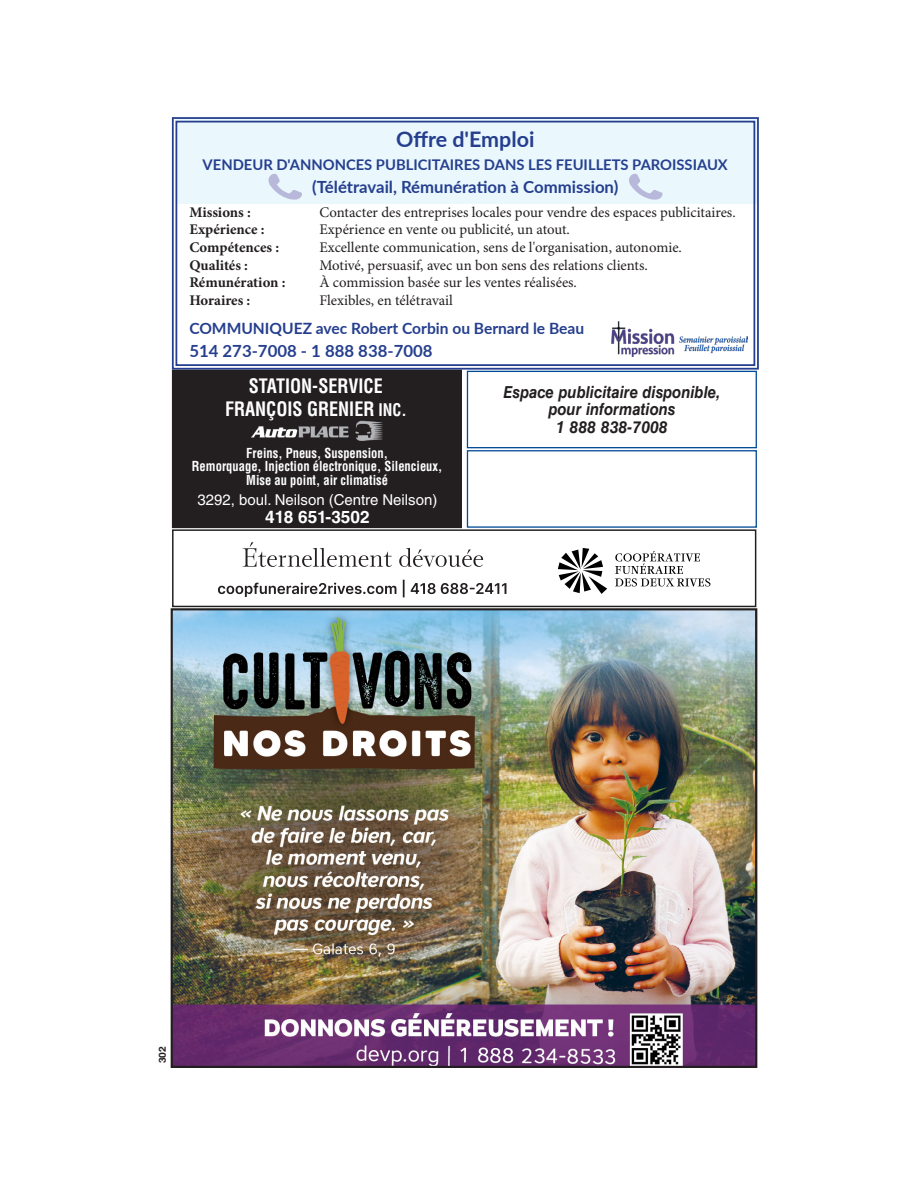
<style>
.page{position:relative;width:918px;height:1188px;background:#fff}
.page>*{position:absolute;margin:0;border:0;box-sizing:border-box;transform-origin:0 0}
.t1{font:700 21.45px "Lato";color:#253f8e}
.t2{font:700 condensed 19.5px/23.1px "Helvetica LT Std";color:#fff;text-align:center;scale:.93 1}
.t3{font:700 17.25px "Helvetica LT Std";color:#fff}
.t4{font:700 16.8px "Lato";color:#253f8e}
.t5{font:italic 700 16.5px/16.5px "Helvetica LT Std";color:#231f20;text-align:center;scale:.9 1}
.t6{font:italic 700 16.5px "Helvetica LT Std";color:#231f20;scale:.96 1}
.t7{font:700 15.6px "Lato";color:#253f8e}
.t8{font:15px "Helvetica LT Std";color:#fff}
.t9{font:14.7px "Minion Pro";color:#231f20}
.t10{font:700 14.7px "Minion Pro";color:#231f20}
.t11{font:700 14.7px "Lato";color:#253f8e}
.t12{font:700 condensed 13.5px/13.5px "Helvetica LT Std";color:#fff;text-align:center;scale:.93 1}
.t13{font:700 9.75px "Helvetica LT Std";color:#231f20;scale:1.05 1}
.s1{font-size:16.95px}
</style>
<div class="page">
<img style="left:174px;top:611px;width:580px;height:454px">
<div style="left:171px;top:608px;width:586px;height:460px;border:2px solid #231f20"></div>
<div style="left:467px;top:450px;width:290px;height:78px;border:1px solid #004b96"></div>
<div style="left:467px;top:371px;width:290px;height:77px;border:1px solid #004b96"></div>
<div style="left:173px;top:370px;width:288px;height:157px;background:#231f20"></div>
<div style="left:172px;top:370px;width:290px;height:158px;border:1px solid #231f20"></div>
<img style="left:251px;top:420px;width:132px;height:21px">
<svg style="left:171px;top:117px;width:588px;height:253px"></svg>
<div style="left:175px;top:121px;width:580px;height:245px;border:2px solid #253f8e"></div>
<img style="left:612px;top:322px;width:136px;height:35px">
<svg style="left:268px;top:174px;width:34px;height:26px"></svg>
<svg style="left:628px;top:174px;width:35px;height:26px"></svg>
<svg style="left:615px;top:551px;width:95px;height:35px"></svg>
<svg style="left:558px;top:548px;width:49px;height:46px"></svg>
<svg style="left:242px;top:542px;width:241px;height:25px"></svg>
<svg style="left:218px;top:580px;width:288px;height:17px"></svg>
<div style="left:172px;top:529px;width:584px;height:78px;border:1px solid #231f20"></div>
<p class="t1" style="left:396px;top:124px;width:140px">Offre d'Emploi</p>
<p class="t11" style="left:203px;top:154px;width:527px">VENDEUR D'ANNONCES PUBLICITAIRES DANS LES FEUILLETS PAROISSIAUX</p>
<p class="t4" style="left:312px;top:174px;width:308px">(Télétravail, Rémunération à Commission)</p>
<p class="t10" style="left:189px;top:203px;width:63px">Missions :</p>
<p class="t9" style="left:319px;top:203px;width:418px">Contacter des entreprises locales pour vendre des espaces publicitaires.</p>
<p class="t10" style="left:189px;top:221px;width:77px">Expérience :</p>
<p class="t9" style="left:319px;top:221px;width:252px">Expérience en vente ou publicité, un atout.</p>
<p class="t10" style="left:189px;top:239px;width:91px">Compétences :</p>
<p class="t9" style="left:319px;top:239px;width:364px">Excellente communication, sens de l'organisation, autonomie.</p>
<p class="t10" style="left:189px;top:256px;width:60px">Qualités :</p>
<p class="t9" style="left:319px;top:256px;width:330px">Motivé, persuasif, avec un bon sens des relations clients.</p>
<p class="t10" style="left:189px;top:274px;width:98px">Rémunération :</p>
<p class="t9" style="left:319px;top:274px;width:259px">À commission basée sur les ventes réalisées.</p>
<p class="t10" style="left:189px;top:292px;width:62px">Horaires :</p>
<p class="t9" style="left:319px;top:292px;width:135px">Flexibles, en télétravail</p>
<p class="t7" style="left:189px;top:317px;width:396px">COMMUNIQUEZ avec Robert Corbin ou Bernard le Beau</p>
<p class="t4" style="left:189px;top:338px;width:245px">514 273-7008 - 1 888 838-7008</p>
<p class="t2" style="left:225px;top:374px;width:197px">STATION-SERVICE<br>FRANÇOIS GRENIER <span class="s1">INC.</span></p>
<p class="t12" style="left:192px;top:446px;width:271px">Freins, Pneus, Suspension,<br>Remorquage, Injection électronique, Silencieux,<br>Mise au point, air climatisé</p>
<p class="t8" style="left:197px;top:491px;width:241px">3292, boul. Neilson (Centre Neilson)</p>
<p class="t3" style="left:265px;top:506px;width:106px">418 651-3502</p>
<p class="t5" style="left:503px;top:384px;width:242px">Espace publicitaire disponible, pour informations</p>
<p class="t6" style="left:556px;top:417px;width:118px">1 888 838-7008</p>
<p class="t13" style="left:156px;top:1063px;width:18px;rotate:-90deg">302</p>
</div>
